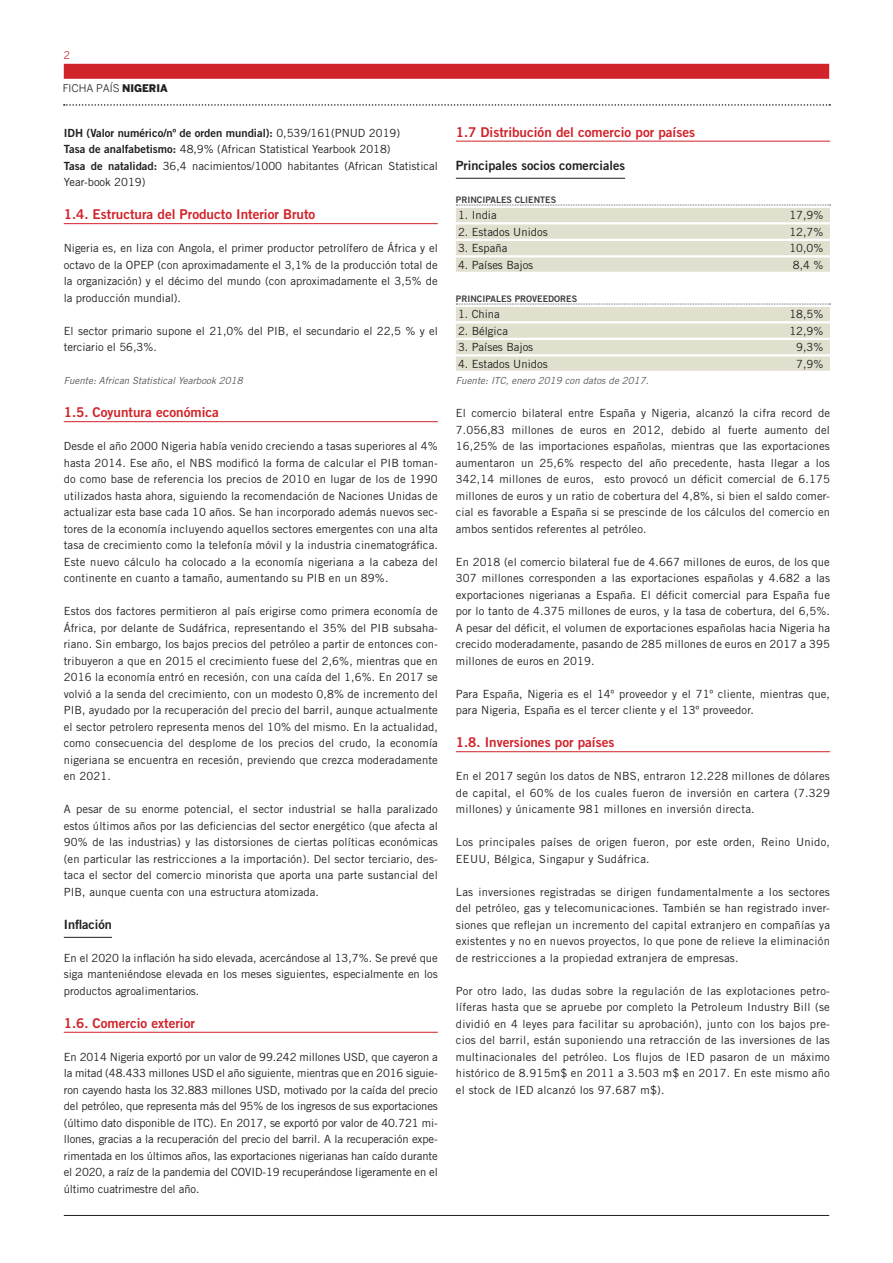
<style>
.page{position:relative;width:893px;height:1263px;background:#fff}
.page>*{position:absolute;margin:0;border:0;box-sizing:border-box;transform-origin:0 0}
.TITULO_2º_NIVEL{font:13.5px "Trade Gothic LT Std Bd 2";color:#d1232a}
.TITULO_3º_NIVEL{font:12.75px "Trade Gothic LT Std Bd 2";color:#231f20}
.TEXTO_NORMAL{font:11.25px/16.5px "Trade Gothic LT Std";letter-spacing:.01em;color:#231f20;text-align:justify}
.TABLA_TEXTO{font:11.25px "Trade Gothic LT Std";color:#231f20}
.TEXTO_NORMAL-2{font:11.25px "Trade Gothic LT Std Bd 2";color:#231f20}
.t1{font:10.5px "Benton Sans";color:#231f20}
.t2{font:10.5px "Benton Sans";color:#d1232a}
.TABLA_FUENTE{font:italic 9.75px "Trade Gothic LT Std";color:#57585a}
.TABLA_INDICE{font:9px "Trade Gothic LT Std Bd 2";color:#3e3e3f}
.s1{font-weight:900}
.s2{font-family:"Trade Gothic LT Std"}
.s3{font-family:"Trade Gothic LT Std Bd 2"}
</style>
<div class="page">
<div style="left:64px;top:64px;width:765px;height:15px;background:#d1232a"></div>
<hr style="left:64px;top:1215px;width:765px;height:1px;background:#231f20">
<svg style="left:64px;top:104px;width:766px;height:2px"></svg>
<hr style="left:64px;top:223px;width:374px;height:1px;background:#d1232a">
<hr style="left:64px;top:421px;width:374px;height:1px;background:#d1232a">
<hr style="left:64px;top:937px;width:48px;height:1px;background:#231f20">
<hr style="left:64px;top:1032px;width:374px;height:1px;background:#d1232a">
<hr style="left:456px;top:141px;width:374px;height:1px;background:#d1232a">
<hr style="left:456px;top:178px;width:169px;height:1px;background:#231f20">
<svg style="left:456px;top:205px;width:375px;height:1px"></svg>
<div style="left:456px;top:208px;width:374px;height:14px;background:#e1e0ce"></div>
<div style="left:456px;top:224px;width:374px;height:15px;background:#e1e0ce"></div>
<div style="left:456px;top:241px;width:374px;height:14px;background:#e1e0ce"></div>
<div style="left:456px;top:257px;width:374px;height:15px;background:#e1e0ce"></div>
<svg style="left:456px;top:304px;width:375px;height:1px"></svg>
<div style="left:456px;top:307px;width:374px;height:14px;background:#e1e0ce"></div>
<div style="left:456px;top:323px;width:374px;height:15px;background:#e1e0ce"></div>
<div style="left:456px;top:340px;width:374px;height:14px;background:#e1e0ce"></div>
<div style="left:456px;top:356px;width:374px;height:15px;background:#e1e0ce"></div>
<hr style="left:456px;top:751px;width:374px;height:1px;background:#d1232a">
<p class="t2" style="left:64px;top:49px;width:8px">2</p>
<p class="t1" style="left:63px;top:82px;width:107px">FICHA PAÍS <span class="s1">NIGERIA</span></p>
<p class="TEXTO_NORMAL-2" style="left:64px;top:126px;width:338px">IDH (Valor numérico/nº de orden mundial): <span class="s2">0,539/161(PNUD 2019)</span></p>
<p class="TEXTO_NORMAL" style="left:64px;top:141px;width:328px"><span class="s3">Tasa de analfabetismo:</span> 48,9% (African Statistical Yearbook 2018)</p>
<p class="TEXTO_NORMAL" style="left:64px;top:157px;width:376px"><span class="s3">Tasa de natalidad:</span> 36,4 nacimientos/1000 habitantes (African Statistical<br>Year-book 2019)</p>
<p class="TITULO_2º_NIVEL" style="left:64px;top:206px;width:253px">1.4. Estructura del Producto Interior Bruto</p>
<p class="TEXTO_NORMAL" style="left:64px;top:240px;width:376px">Nigeria es, en liza con Angola, el primer productor petrolífero de África y el octavo de la OPEP (con aproximadamente el 3,1% de la producción total de la organización) y el décimo del mundo (con aproximadamente el 3,5% de la producción mundial).</p>
<p class="TEXTO_NORMAL" style="left:64px;top:322px;width:376px">El sector primario supone el 21,0% del PIB, el secundario el 22,5 % y el terciario el 56,3%.</p>
<p class="TABLA_FUENTE" style="left:64px;top:375px;width:181px">Fuente: African Statistical Yearbook 2018</p>
<p class="TITULO_2º_NIVEL" style="left:64px;top:404px;width:157px">1.5. Coyuntura económica</p>
<p class="TEXTO_NORMAL" style="left:64px;top:438px;width:376px">Desde el año 2000 Nigeria había venido creciendo a tasas superiores al 4% hasta 2014. Ese año, el NBS modificó la forma de calcular el PIB toman&shy;do como base de referencia los precios de 2010 en lugar de los de 1990 utilizados hasta ahora, siguiendo la recomendación de Naciones Unidas de actualizar esta base cada 10 años. Se han incorporado además nuevos sec&shy;tores de la economía incluyendo aquellos sectores emergentes con una alta tasa de crecimiento como la telefonía móvil y la industria cinematográfica.<br>Este nuevo cálculo ha colocado a la economía nigeriana a la cabeza del continente en cuanto a tamaño, aumentando su PIB en un 89%.</p>
<p class="TEXTO_NORMAL" style="left:64px;top:603px;width:376px">Estos dos factores permitieron al país erigirse como primera economía de África, por delante de Sudáfrica, representando el 35% del PIB subsaha&shy;riano. Sin embargo, los bajos precios del petróleo a partir de entonces con&shy;tribuyeron a que en 2015 el crecimiento fuese del 2,6%, mientras que en 2016 la economía entró en recesión, con una caída del 1,6%. En 2017 se volvió a la senda del crecimiento, con un modesto 0,8% de incremento del PIB, ayudado por la recuperación del precio del barril, aunque actualmente el sector petrolero representa menos del 10% del mismo. En la actualidad, como consecuencia del desplome de los precios del crudo, la economía nigeriana se encuentra en recesión, previendo que crezca moderadamente en 2021.</p>
<p class="TEXTO_NORMAL" style="left:64px;top:801px;width:376px">A pesar de su enorme potencial, el sector industrial se halla paralizado estos últimos años por las deficiencias del sector energético (que afecta al 90% de las industrias) y las distorsiones de ciertas políticas económicas (en particular las restricciones a la importación). Del sector terciario, des&shy;taca el sector del comercio minorista que aporta una parte sustancial del PIB, aunque cuenta con una estructura atomizada.</p>
<p class="TITULO_3º_NIVEL" style="left:64px;top:916px;width:50px">Inflación</p>
<p class="TEXTO_NORMAL" style="left:64px;top:949px;width:376px">En el 2020 la inflación ha sido elevada, acercándose al 13,7%. Se prevé que siga manteniéndose elevada en los meses siguientes, especialmente en los productos agroalimentarios.</p>
<p class="TITULO_2º_NIVEL" style="left:64px;top:1014px;width:133px">1.6. Comercio exterior</p>
<p class="TEXTO_NORMAL" style="left:64px;top:1048px;width:376px">En 2014 Nigeria exportó por un valor de 99.242 millones USD, que cayeron a la mitad (48.433 millones USD el año siguiente, mientras que en 2016 siguie&shy;ron cayendo hasta los 32.883 millones USD, motivado por la caída del precio del petróleo, que representa más del 95% de los ingresos de sus exportaciones (último dato disponible de ITC). En 2017, se exportó por valor de 40.721 mi&shy;llones, gracias a la recuperación del precio del barril. A la recuperación expe&shy;rimentada en los últimos años, las exportaciones nigerianas han caído durante el 2020, a raíz de la pandemia del COVID-19 recuperándose ligeramente en el último cuatrimestre del año.</p>
<p class="TITULO_2º_NIVEL" style="left:456px;top:123px;width:241px">1.7 Distribución del comercio por países</p>
<p class="TITULO_3º_NIVEL" style="left:456px;top:157px;width:171px">Principales socios comerciales</p>
<p class="TABLA_INDICE" style="left:456px;top:194px;width:102px">PRINCIPALES CLIENTES</p>
<p class="TABLA_TEXTO" style="left:458px;top:208px;width:40px">1. India</p>
<p class="TABLA_TEXTO" style="left:789px;top:208px;width:36px">17,9%</p>
<p class="TABLA_TEXTO" style="left:458px;top:225px;width:91px">2. Estados Unidos</p>
<p class="TABLA_TEXTO" style="left:789px;top:225px;width:36px">12,7%</p>
<p class="TABLA_TEXTO" style="left:458px;top:241px;width:51px">3. España</p>
<p class="TABLA_TEXTO" style="left:789px;top:241px;width:36px">10,0%</p>
<p class="TABLA_TEXTO" style="left:458px;top:258px;width:77px">4. Países Bajos</p>
<p class="TABLA_TEXTO" style="left:793px;top:258px;width:32px">8,4 %</p>
<p class="TABLA_INDICE" style="left:456px;top:293px;width:123px">PRINCIPALES PROVEEDORES</p>
<p class="TABLA_TEXTO" style="left:458px;top:307px;width:43px">1. China</p>
<p class="TABLA_TEXTO" style="left:789px;top:307px;width:36px">18,5%</p>
<p class="TABLA_TEXTO" style="left:458px;top:324px;width:51px">2. Bélgica</p>
<p class="TABLA_TEXTO" style="left:789px;top:324px;width:36px">12,9%</p>
<p class="TABLA_TEXTO" style="left:458px;top:340px;width:77px">3. Países Bajos</p>
<p class="TABLA_TEXTO" style="left:796px;top:340px;width:29px">9,3%</p>
<p class="TABLA_TEXTO" style="left:458px;top:357px;width:91px">4. Estados Unidos</p>
<p class="TABLA_TEXTO" style="left:796px;top:357px;width:29px">7,9%</p>
<p class="TABLA_FUENTE" style="left:456px;top:375px;width:194px">Fuente: ITC, enero 2019 con datos de 2017.</p>
<p class="TEXTO_NORMAL" style="left:456px;top:405px;width:376px">El comercio bilateral entre España y Nigeria, alcanzó la cifra record de 7.056,83 millones de euros en 2012, debido al fuerte aumento del 16,25% de las importaciones españolas, mientras que las exportaciones aumentaron un 25,6% respecto del año precedente, hasta llegar a los 342,14 millones de euros, esto provocó un déficit comercial de 6.175 millones de euros y un ratio de cobertura del 4,8%, si bien el saldo comer&shy;cial es favorable a España si se prescinde de los cálculos del comercio en ambos sentidos referentes al petróleo.</p>
<p class="TEXTO_NORMAL" style="left:456px;top:553px;width:376px">En 2018 (el comercio bilateral fue de 4.667 millones de euros, de los que 307 millones corresponden a las exportaciones españolas y 4.682 a las exportaciones nigerianas a España. El déficit comercial para España fue por lo tanto de 4.375 millones de euros, y la tasa de cobertura, del 6,5%.<br>A pesar del déficit, el volumen de exportaciones españolas hacia Nigeria ha crecido moderadamente, pasando de 285 millones de euros en 2017 a 395 millones de euros en 2019.</p>
<p class="TEXTO_NORMAL" style="left:456px;top:685px;width:376px">Para España, Nigeria es el 14º proveedor y el 71º cliente, mientras que, para Nigeria, España es el tercer cliente y el 13º proveedor.</p>
<p class="TITULO_2º_NIVEL" style="left:456px;top:734px;width:160px">1.8. Inversiones por países</p>
<p class="TEXTO_NORMAL" style="left:456px;top:768px;width:376px">En el 2017 según los datos de NBS, entraron 12.228 millones de dólares de capital, el 60% de los cuales fueron de inversión en cartera (7.329 millones) y únicamente 981 millones en inversión directa.</p>
<p class="TEXTO_NORMAL" style="left:456px;top:834px;width:376px">Los principales países de origen fueron, por este orden, Reino Unido,<br>EEUU, Bélgica, Singapur y Sudáfrica.</p>
<p class="TEXTO_NORMAL" style="left:456px;top:883px;width:376px">Las inversiones registradas se dirigen fundamentalmente a los sectores del petróleo, gas y telecomunicaciones. También se han registrado inver&shy;siones que reflejan un incremento del capital extranjero en compañías ya existentes y no en nuevos proyectos, lo que pone de relieve la eliminación de restricciones a la propiedad extranjera de empresas.</p>
<p class="TEXTO_NORMAL" style="left:456px;top:982px;width:376px">Por otro lado, las dudas sobre la regulación de las explotaciones petro&shy;líferas hasta que se apruebe por completo la Petroleum Industry Bill (se dividió en 4 leyes para facilitar su aprobación), junto con los bajos pre&shy;cios del barril, están suponiendo una retracción de las inversiones de las multinacionales del petróleo. Los flujos de IED pasaron de un máximo histórico de 8.915m$ en 2011 a 3.503 m$ en 2017. En este mismo año el stock de IED alcanzó los 97.687 m$).</p>
</div>
